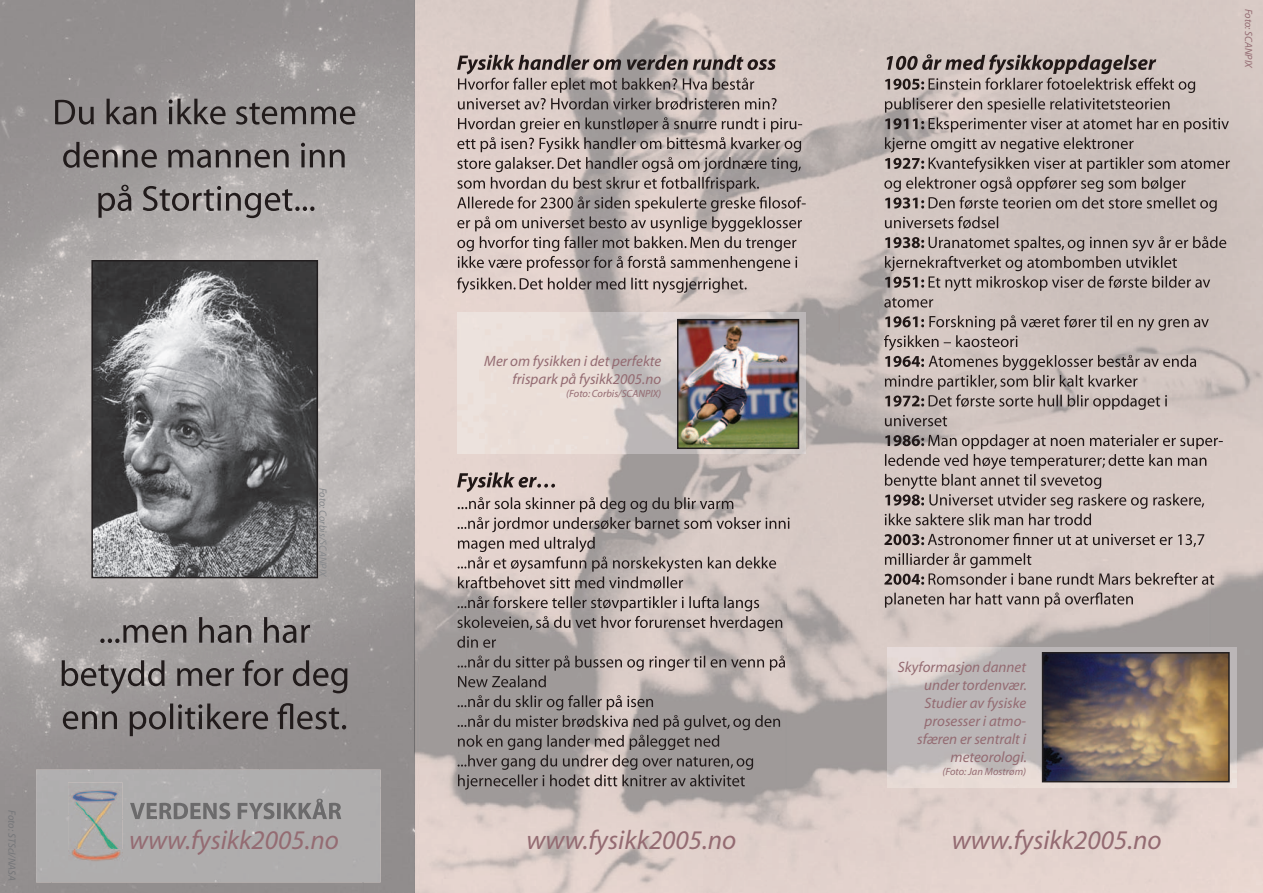
<style>
.page{position:relative;width:1263px;height:893px;background:#fff}
.page>*{position:absolute;margin:0;border:0;box-sizing:border-box;transform-origin:0 0}
.t1{font:italic 27px "Myriad";color:#946b72}
.t2{font:italic 15px/18px "Myriad";color:#946b72;text-align:right}
.t3{font:italic 10.5px "Myriad";color:#946b72}
.t4{font:italic 10.5px "Myriad";color:#86888b}
.t5{font:italic 10.5px "Myriad";color:#757679}
</style>
<div class="page">
<img style="left:416px;top:0;width:422px;height:315px">
<img style="left:838px;top:0;width:372px;height:683px">
<img style="left:1210px;top:0;width:53px;height:893px">
<img style="left:467px;top:453px;width:319px;height:440px">
<img style="left:838px;top:683px;width:53px;height:210px">
<img style="left:0;top:0;width:415px;height:788px">
<img style="left:415px;top:0;width:1px;height:893px">
<img style="left:55px;top:99px;width:300px;height:26px">
<img style="left:63px;top:142px;width:282px;height:26px">
<img style="left:98px;top:185px;width:216px;height:33px">
<img style="left:100px;top:617px;width:210px;height:26px">
<img style="left:62px;top:660px;width:285px;height:34px">
<img style="left:63px;top:703px;width:283px;height:33px">
<img style="left:457px;top:55px;width:319px;height:19px">
<img style="left:458px;top:78px;width:296px;height:15px">
<img style="left:458px;top:98px;width:319px;height:12px">
<img style="left:458px;top:117px;width:344px;height:16px">
<img style="left:457px;top:137px;width:345px;height:16px">
<img style="left:457px;top:157px;width:344px;height:15px">
<img style="left:457px;top:177px;width:302px;height:15px">
<img style="left:457px;top:196px;width:349px;height:16px">
<img style="left:457px;top:216px;width:345px;height:16px">
<img style="left:457px;top:236px;width:340px;height:15px">
<img style="left:458px;top:256px;width:340px;height:15px">
<img style="left:457px;top:277px;width:290px;height:16px">
<img style="left:457px;top:472px;width:98px;height:20px">
<svg style="left:458px;top:501px;width:18px;height:8px"></svg>
<img style="left:478px;top:497px;width:255px;height:15px">
<img style="left:458px;top:517px;width:332px;height:15px">
<img style="left:458px;top:537px;width:137px;height:15px">
<img style="left:458px;top:556px;width:319px;height:16px">
<img style="left:458px;top:576px;width:225px;height:13px">
<img style="left:458px;top:596px;width:302px;height:15px">
<img style="left:457px;top:616px;width:326px;height:15px">
<img style="left:457px;top:636px;width:39px;height:12px">
<img style="left:458px;top:659px;width:17px;height:9px">
<img style="left:477px;top:655px;width:309px;height:16px">
<img style="left:458px;top:675px;width:88px;height:12px">
<img style="left:458px;top:699px;width:17px;height:8px">
<img style="left:477px;top:695px;width:176px;height:15px">
<img style="left:458px;top:715px;width:323px;height:15px">
<img style="left:458px;top:735px;width:261px;height:15px">
<img style="left:458px;top:755px;width:296px;height:15px">
<img style="left:458px;top:774px;width:287px;height:16px">
<img style="left:887px;top:54px;width:269px;height:20px">
<img style="left:885px;top:79px;width:39px;height:11px">
<img style="left:928px;top:78px;width:268px;height:15px">
<img style="left:885px;top:98px;width:284px;height:15px">
<img style="left:885px;top:118px;width:39px;height:11px">
<img style="left:928px;top:117px;width:301px;height:15px">
<img style="left:885px;top:137px;width:248px;height:15px">
<img style="left:885px;top:158px;width:39px;height:11px">
<img style="left:928px;top:157px;width:302px;height:15px">
<img style="left:884px;top:177px;width:302px;height:15px">
<img style="left:885px;top:197px;width:39px;height:12px">
<img style="left:928px;top:196px;width:290px;height:16px">
<img style="left:885px;top:216px;width:113px;height:13px">
<img style="left:885px;top:237px;width:39px;height:11px">
<img style="left:928px;top:236px;width:299px;height:16px">
<img style="left:885px;top:256px;width:292px;height:15px">
<img style="left:885px;top:277px;width:39px;height:11px">
<img style="left:928px;top:276px;width:282px;height:15px">
<img style="left:884px;top:297px;width:49px;height:11px">
<img style="left:885px;top:316px;width:39px;height:11px">
<img style="left:925px;top:315px;width:284px;height:16px">
<img style="left:884px;top:335px;width:133px;height:16px">
<img style="left:885px;top:356px;width:39px;height:11px">
<img style="left:925px;top:355px;width:272px;height:15px">
<img style="left:885px;top:375px;width:252px;height:15px">
<img style="left:885px;top:395px;width:39px;height:12px">
<img style="left:928px;top:394px;width:240px;height:16px">
<img style="left:885px;top:415px;width:62px;height:11px">
<img style="left:885px;top:435px;width:39px;height:11px">
<img style="left:928px;top:434px;width:295px;height:15px">
<img style="left:885px;top:454px;width:322px;height:15px">
<img style="left:885px;top:474px;width:216px;height:15px">
<img style="left:885px;top:494px;width:39px;height:12px">
<img style="left:925px;top:494px;width:149px;height:15px">
<img style="left:1078px;top:494px;width:126px;height:15px">
<img style="left:885px;top:513px;width:72px;height:12px">
<img style="left:957px;top:513px;width:134px;height:12px">
<img style="left:884px;top:534px;width:40px;height:11px">
<img style="left:928px;top:533px;width:277px;height:14px">
<img style="left:885px;top:553px;width:146px;height:15px">
<img style="left:884px;top:574px;width:40px;height:11px">
<img style="left:928px;top:573px;width:287px;height:12px">
<img style="left:885px;top:592px;width:248px;height:16px">
<img style="left:457px;top:313px;width:349px;height:140px">
<img style="left:680px;top:322px;width:116px;height:124px">
<div style="left:677px;top:319px;width:122px;height:130px;border:2px solid #231f20"></div>
<img style="left:888px;top:647px;width:348px;height:140px">
<div style="left:36px;top:770px;width:345px;height:112px;background:#afadad"></div>
<img style="left:130px;top:799px;width:211px;height:20px">
<img style="left:36px;top:849px;width:88px;height:1px">
<img style="left:68px;top:782px;width:54px;height:86px">
<svg style="left:108px;top:819px;width:16px;height:1px"></svg>
<img style="left:68px;top:849px;width:54px;height:1px">
<img style="left:1045px;top:655px;width:182px;height:124px">
<div style="left:1042px;top:652px;width:188px;height:130px;border:2px solid #231f20"></div>
<img style="left:94px;top:263px;width:221px;height:312px">
<div style="left:91px;top:260px;width:227px;height:318px;border:2px solid #231f20"></div>
<p class="t5" style="left:17px;top:810px;width:73px;rotate:90deg">Foto: STScI/NASA</p>
<p class="t4" style="left:328px;top:488px;width:92px;rotate:90deg">Foto: Corbis/SCANPIX</p>
<h1 class="t1" style="left:129px;top:827px;width:211px">www.fysikk2005.no</h1>
<p class="t3" style="left:1254px;top:9px;width:62px;rotate:90deg">Foto: SCANPIX</p>
<p class="t2" style="left:484px;top:353px;width:178px">Mer om fysikken i det perfekte frispark på fysikk2005.no</p>
<p class="t3" style="left:566px;top:388px;width:96px">(Foto: Corbis/SCANPIX)</p>
<p class="t2" style="left:898px;top:658px;width:131px">Skyformasjon dannet under tordenvær.<br>Studier av fysiske prosesser i atmo&shy;sfæren er sentralt i meteorologi.</p>
<p class="t3" style="left:942px;top:766px;width:85px">(Foto: Jan Mostrøm)</p>
<h1 class="t1" style="left:526px;top:827px;width:211px">www.fysikk2005.no</h1>
<h1 class="t1" style="left:952px;top:827px;width:211px">www.fysikk2005.no</h1>
</div>
